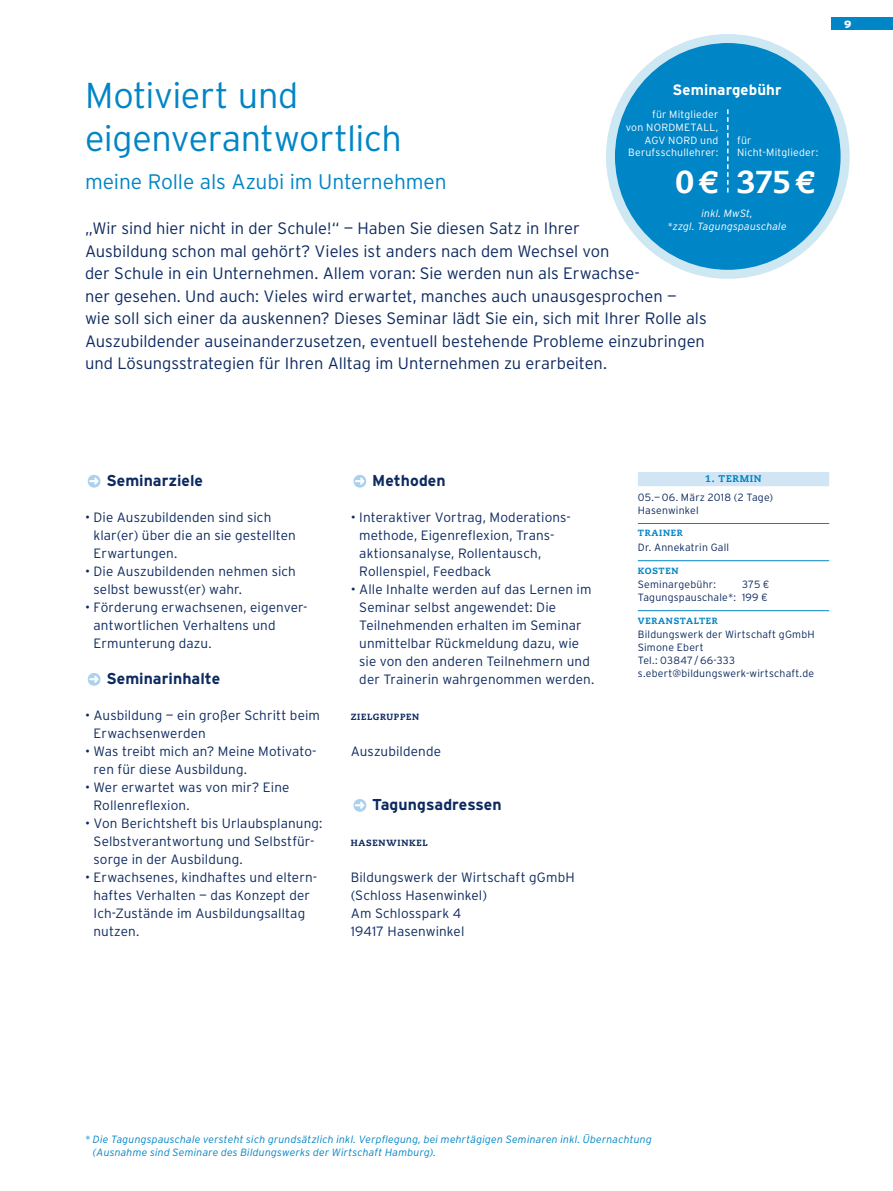
<style>
.page{position:relative;width:893px;height:1191px;background:#fff}
.page>*{position:absolute;margin:0;border:0;box-sizing:border-box;transform-origin:0 0}
.t1{font:300 36px/43.2px "Interstate";letter-spacing:-.01em;color:#0085c6}
.t2{font:800 31.5px "Caecilia Com 85";color:#fff}
.t3{font:300 21px "Interstate";letter-spacing:-.005em;color:#0085c6}
.t4{font:300 16.5px/22.5px "Interstate";color:#0d2a60}
.t5{font:700 15.75px "Interstate";letter-spacing:.005em;color:#0d2a60}
.t6{font:700 15px "Interstate";letter-spacing:.005em;color:#fff}
.t7{font:300 13.5px/18px "Interstate";letter-spacing:.01em;color:#0d2a60}
.t8{font:300 10.5px/12.8px "Interstate";letter-spacing:.02em;color:#0d2a60}
.t9{font:italic 300 10.5px/12.8px "Interstate";letter-spacing:.015em;color:#0085c6}
.t10{font:300 10.5px/12.8px "Interstate";letter-spacing:.02em;color:#fff;text-align:right}
.t11{font:italic 300 10.5px/12.8px "Interstate";letter-spacing:.015em;color:#fff;text-align:center}
.t12{font:900 10.5px "Interstate";color:#fff}
.t13{font:800 9.75px "Caecilia";letter-spacing:.075em;color:#0085c6}
.t14{font:800 9px "Caecilia";letter-spacing:.075em;color:#0085c6}
.t15{font:800 9px "Caecilia";letter-spacing:.075em;color:#0d2a60}
</style>
<div class="page">
<div style="left:831px;top:17px;width:62px;height:13px;background:#0085c6"></div>
<div style="left:615px;top:43px;width:226px;height:227px;background:#0085c6;border-radius:50%"></div>
<div style="left:606px;top:34px;width:244px;height:245px;border:9px solid #0085c6;border-radius:50%"></div>
<svg style="left:727px;top:109px;width:1px;height:83px"></svg>
<svg style="left:87px;top:475px;width:14px;height:13px"></svg>
<svg style="left:87px;top:673px;width:14px;height:13px"></svg>
<svg style="left:353px;top:475px;width:14px;height:13px"></svg>
<svg style="left:353px;top:799px;width:14px;height:13px"></svg>
<div style="left:638px;top:472px;width:191px;height:14px;background:#d1e5f5"></div>
<hr style="left:638px;top:523px;width:191px;height:1px;background:#0085c6">
<hr style="left:638px;top:560px;width:191px;height:1px;background:#0085c6">
<hr style="left:638px;top:610px;width:191px;height:1px;background:#0085c6">
<h1 class="t1" style="left:85px;top:73px;width:318px">Motiviert und eigenverantwortlich</h1>
<h3 class="t3" style="left:85px;top:169px;width:363px">meine Rolle als Azubi im Unternehmen</h3>
<p class="t6" style="left:673px;top:80px;width:110px">Seminargebühr</p>
<p class="t10" style="left:626px;top:108px;width:94px">für Mitglieder<br>von NORDMETALL,<br>AGV NORD und<br>Berufsschullehrer:</p>
<h2 class="t2" style="left:675px;top:160px;width:44px">0€</h2>
<p class="t10" style="left:737px;top:134px;width:83px;text-align:left">für<br>Nicht-Mitglieder:</p>
<h2 class="t2" style="left:737px;top:160px;width:80px">375 €</h2>
<p class="t11" style="left:667px;top:207px;width:121px">inkl. MwSt,<br>*zzgl. Tagungspauschale</p>
<p class="t4" style="left:85px;top:217px;width:623px">„Wir sind hier nicht in der Schule!“ — Haben Sie diesen Satz in Ihrer<br>Ausbildung schon mal gehört? Vieles ist anders nach dem Wechsel von<br>der Schule in ein Unternehmen. Allem voran: Sie werden nun als Erwachse-<br>ner gesehen. Und auch: Vieles wird erwartet, manches auch unausgesprochen —<br>wie soll sich einer da auskennen? Dieses Seminar lädt Sie ein, sich mit Ihrer Rolle als Auszubildender auseinanderzusetzen, eventuell bestehende Probleme einzubringen und Lösungsstrategien für Ihren Alltag im Unternehmen zu erarbeiten.</p>
<p class="t12" style="left:844px;top:18px;width:9px">9</p>
<p class="t5" style="left:106px;top:471px;width:98px">Seminarziele</p>
<p class="t7" style="left:94px;top:508px;width:204px;text-indent:-9px">• Die Auszubildenden sind sich klar(er) über die an sie gestellten<br>Erwartungen.</p>
<p class="t7" style="left:94px;top:562px;width:204px;text-indent:-9px">• Die Auszubildenden nehmen sich selbst bewusst(er) wahr.</p>
<p class="t7" style="left:94px;top:598px;width:216px;text-indent:-9px">• Förderung erwachsenen, eigenver&shy;antwortlichen Verhaltens und<br>Ermunterung dazu.</p>
<p class="t5" style="left:106px;top:669px;width:115px">Seminarinhalte</p>
<p class="t7" style="left:94px;top:706px;width:228px;text-indent:-9px">• Ausbildung — ein großer Schritt beim<br>Erwachsenwerden</p>
<p class="t7" style="left:94px;top:742px;width:225px;text-indent:-9px">• Was treibt mich an? Meine Motivato&shy;ren für diese Ausbildung.</p>
<p class="t7" style="left:94px;top:778px;width:197px;text-indent:-9px">• Wer erwartet was von mir? Eine<br>Rollenreflexion.</p>
<p class="t7" style="left:94px;top:814px;width:230px;text-indent:-9px">• Von Berichtsheft bis Urlaubsplanung:<br>Selbstverantwortung und Selbstfür&shy;sorge in der Ausbildung.</p>
<p class="t7" style="left:94px;top:868px;width:225px;text-indent:-9px">• Erwachsenes, kindhaftes und eltern&shy;haftes Verhalten — das Konzept der<br>Ich-Zustände im Ausbildungsalltag nutzen.</p>
<p class="t5" style="left:372px;top:471px;width:75px">Methoden</p>
<p class="t7" style="left:359px;top:508px;width:211px;text-indent:-9px">• Interaktiver Vortrag, Moderations&shy;methode, Eigenreflexion, Trans&shy;aktionsanalyse, Rollentausch,<br>Rollenspiel, Feedback</p>
<p class="t7" style="left:359px;top:580px;width:237px;text-indent:-9px">• Alle Inhalte werden auf das Lernen im Seminar selbst angewendet: Die Teilnehmenden erhalten im Seminar unmittelbar Rückmeldung dazu, wie sie von den anderen Teilnehmern und der Trainerin wahrgenommen werden.</p>
<p class="t15" style="left:351px;top:711px;width:70px">ZIELGRUPPEN</p>
<p class="t7" style="left:351px;top:742px;width:92px">Auszubildende</p>
<p class="t5" style="left:372px;top:795px;width:131px">Tagungsadressen</p>
<p class="t15" style="left:351px;top:837px;width:78px">HASENWINKEL</p>
<p class="t7" style="left:351px;top:868px;width:225px">Bildungswerk der Wirtschaft gGmbH (Schloss Hasenwinkel)<br>Am Schlosspark 4<br>19417 Hasenwinkel</p>
<p class="t13" style="left:705px;top:473px;width:58px">1. TERMIN</p>
<p class="t8" style="left:638px;top:491px;width:137px">05.— 06. März 2018 (2 Tage)<br>Hasenwinkel</p>
<p class="t14" style="left:638px;top:527px;width:46px">TRAINER</p>
<p class="t8" style="left:638px;top:541px;width:93px">Dr. Annekatrin Gall</p>
<p class="t14" style="left:638px;top:565px;width:42px">KOSTEN</p>
<p class="t8" style="left:638px;top:578px;width:80px">Seminargebühr:</p>
<p class="t8" style="left:638px;top:578px;width:133px;text-align:right">375 €<br>Tagungspauschale*: 199 €</p>
<p class="t14" style="left:638px;top:615px;width:81px">VERANSTALTER</p>
<p class="t8" style="left:638px;top:628px;width:178px">Bildungswerk der Wirtschaft gGmbH<br>Simone Ebert<br>Tel.: 03847/66-333 s.ebert@bildungswerk-wirtschaft.de</p>
<p class="t9" style="left:93px;top:1132px;width:560px;text-indent:-8px">* Die Tagungspauschale versteht sich grundsätzlich inkl. Verpflegung, bei mehrtägigen Seminaren inkl. Übernachtung (Ausnahme sind Seminare des Bildungswerks der Wirtschaft Hamburg).</p>
</div>
